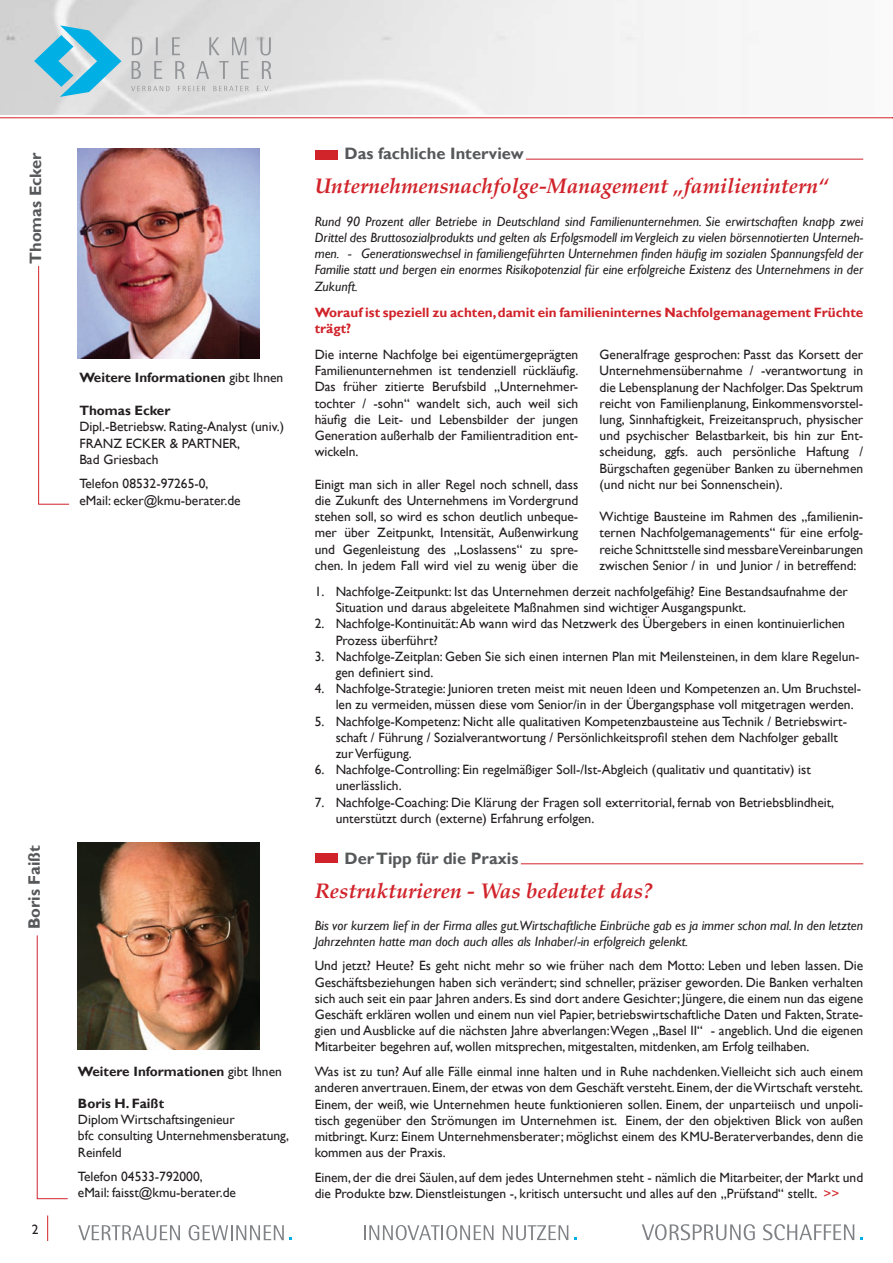
<style>
.page{position:relative;width:893px;height:1263px;background:#fff}
.page>*{position:absolute;margin:0;border:0;box-sizing:border-box;transform-origin:0 0}
.t1{font:italic 700 21px "Palatino Linotype";color:#d1232a}
.t2{font:700 16.5px "Gill Sans";color:#57585a}
.t3{font:13.5px/16.2px "Gill Sans";color:#231f20}
.t4{font:italic 13.5px/16.2px "Gill Sans";color:#231f20}
.t5{font:700 13.5px/16.2px "Gill Sans";color:#d1232a}
.t6{font:700 13.5px "Gill Sans";color:#231f20}
.s1{font-weight:400}
.s2{font-weight:700}
.s3{color:#d1232a}
</style>
<div class="page">
<svg style="left:47px;top:1215px;width:1px;height:26px"></svg>
<hr style="left:0;top:117px;width:893px;height:1px;background:#d1232a">
<svg style="left:132px;top:37px;width:10px;height:18px"></svg>
<svg style="left:156px;top:37px;width:2px;height:18px"></svg>
<svg style="left:172px;top:37px;width:8px;height:18px"></svg>
<svg style="left:209px;top:37px;width:11px;height:18px"></svg>
<svg style="left:232px;top:37px;width:14px;height:18px"></svg>
<svg style="left:132px;top:61px;width:9px;height:18px"></svg>
<svg style="left:154px;top:61px;width:8px;height:18px"></svg>
<svg style="left:175px;top:61px;width:10px;height:18px"></svg>
<svg style="left:196px;top:61px;width:13px;height:18px"></svg>
<svg style="left:219px;top:61px;width:10px;height:18px"></svg>
<svg style="left:241px;top:61px;width:8px;height:18px"></svg>
<svg style="left:260px;top:37px;width:11px;height:42px"></svg>
<svg style="left:131px;top:86px;width:39px;height:5px"></svg>
<svg style="left:178px;top:86px;width:27px;height:5px"></svg>
<svg style="left:213px;top:86px;width:36px;height:5px"></svg>
<svg style="left:257px;top:86px;width:14px;height:5px"></svg>
<svg style="left:34px;top:25px;width:87px;height:72px;background:#80c8dd"></svg>
<div style="left:315px;top:853px;width:23px;height:10px;background:#d1232a"></div>
<hr style="left:521px;top:863px;width:342px;height:1px;background:#d1232a">
<svg style="left:36px;top:935px;width:32px;height:264px"></svg>
<svg style="left:78px;top:1225px;width:102px;height:15px"></svg>
<svg style="left:364px;top:1225px;width:130px;height:15px"></svg>
<svg style="left:503px;top:1225px;width:65px;height:15px"></svg>
<svg style="left:642px;top:1224px;width:113px;height:16px"></svg>
<svg style="left:763px;top:1224px;width:91px;height:16px"></svg>
<svg style="left:189px;top:1225px;width:103px;height:15px"></svg>
<hr style="left:526px;top:159px;width:337px;height:1px;background:#d1232a">
<div style="left:315px;top:150px;width:23px;height:10px;background:#d1232a"></div>
<svg style="left:38px;top:266px;width:32px;height:239px"></svg>
<img style="left:78px;top:842px;width:181px;height:208px">
<img style="left:78px;top:148px;width:181px;height:210px">
<p class="t2" style="left:26px;top:264px;width:113px;rotate:-90deg">Thomas Ecker</p>
<p class="t2" style="left:24px;top:929px;width:86px;rotate:-90deg">Boris Faißt</p>
<p class="t3" style="left:32px;top:1222px;width:8px">2</p>
<p class="t6" style="left:79px;top:369px;width:205px">Weitere Informationen <span class="s1">gibt Ihnen</span></p>
<p class="t3" style="left:79px;top:403px;width:206px"><span class="s2">Thomas Ecker<br></span>Dipl.-Betriebsw. Rating-Analyst (univ.)<br>FRANZ ECKER &amp; PARTNER,<br>Bad Griesbach</p>
<p class="t3" style="left:79px;top:476px;width:163px">Telefon 08532-97265-0, eMail: ecker@kmu-berater.de</p>
<p class="t6" style="left:78px;top:1063px;width:205px">Weitere Informationen <span class="s1">gibt Ihnen</span></p>
<p class="t3" style="left:78px;top:1095px;width:212px"><span class="s2">Boris H. Faißt<br></span>Diplom Wirtschaftsingenieur<br>bfc consulting Unternehmensberatung,<br>Reinfeld</p>
<p class="t3" style="left:78px;top:1169px;width:160px">Telefon 04533-792000, eMail: faisst@kmu-berater.de</p>
<p class="t2" style="left:344px;top:143px;width:181px">Das fachliche Interview</p>
<p class="t1" style="left:315px;top:171px;width:515px">Unternehmensnachfolge-Management „familienintern“</p>
<p class="t4" style="left:315px;top:213px;width:550px;text-align:justify">Rund 90 Prozent aller Betriebe in Deutschland sind Familienunternehmen. Sie erwirtschaften knapp zwei Drittel des Bruttosozialprodukts und gelten als Erfolgsmodell im Vergleich zu vielen börsennotierten Unterneh&shy;men. - Generationswechsel in familiengeführten Unternehmen finden häufig im sozialen Spannungsfeld der Familie statt und bergen ein enormes Risikopotenzial für eine erfolgreiche Existenz des Unternehmens in der Zukunft.</p>
<p class="t5" style="left:315px;top:305px;width:550px">Worauf ist speziell zu achten, damit ein familieninternes Nachfolgemanagement Früchte trägt?</p>
<p class="t3" style="left:315px;top:347px;width:265px;text-align:justify">Die interne Nachfolge bei eigentümergeprägten Familienunternehmen ist tendenziell rückläufig.<br>Das früher zitierte Berufsbild „Unternehmer&shy;tochter / -sohn“ wandelt sich, auch weil sich häufig die Leit- und Lebensbilder der jungen Generation außerhalb der Familientradition ent&shy;wickeln.</p>
<p class="t3" style="left:315px;top:476px;width:265px;text-align:justify">Einigt man sich in aller Regel noch schnell, dass die Zukunft des Unternehmens im Vordergrund stehen soll, so wird es schon deutlich unbeque&shy;mer über Zeitpunkt, Intensität, Außenwirkung und Gegenleistung des „Loslassens“ zu spre&shy;chen. In jedem Fall wird viel zu wenig über die</p>
<p class="t3" style="left:600px;top:347px;width:265px;text-align:justify">Generalfrage gesprochen: Passt das Korsett der Unternehmensübernahme / -verantwortung in die Lebensplanung der Nachfolger. Das Spektrum reicht von Familienplanung, Einkommensvorstel&shy;lung, Sinnhaftigkeit, Freizeitanspruch, physischer und psychischer Belastbarkeit, bis hin zur Ent&shy;scheidung, ggfs. auch persönliche Haftung / Bürgschaften gegenüber Banken zu übernehmen (und nicht nur bei Sonnenschein).</p>
<p class="t3" style="left:600px;top:509px;width:265px;text-align:justify">Wichtige Bausteine im Rahmen des „familienin&shy;ternen Nachfolgemanagements“ für eine erfolg&shy;reiche Schnittstelle sind messbare Vereinbarungen zwischen Senior / in und Junior / in betreffend:</p>
<p class="t3" style="left:336px;top:583px;width:514px;text-indent:-21px">1. Nachfolge-Zeitpunkt: Ist das Unternehmen derzeit nachfolgefähig? Eine Bestandsaufnahme der<br>Situation und daraus abgeleitete Maßnahmen sind wichtiger Ausgangspunkt.</p>
<p class="t3" style="left:336px;top:616px;width:511px;text-indent:-21px">2. Nachfolge-Kontinuität: Ab wann wird das Netzwerk des Übergebers in einen kontinuierlichen<br>Prozess überführt?</p>
<p class="t3" style="left:336px;top:648px;width:525px;text-indent:-21px">3. Nachfolge-Zeitplan: Geben Sie sich einen internen Plan mit Meilensteinen, in dem klare Regelun&shy;gen definiert sind.</p>
<p class="t3" style="left:336px;top:681px;width:527px;text-indent:-21px">4. Nachfolge-Strategie: Junioren treten meist mit neuen Ideen und Kompetenzen an. Um Bruchstel&shy;len zu vermeiden, müssen diese vom Senior/in in der Übergangsphase voll mitgetragen werden.</p>
<p class="t3" style="left:336px;top:713px;width:513px;text-indent:-21px">5. Nachfolge-Kompetenz: Nicht alle qualitativen Kompetenzbausteine aus Technik / Betriebswirt&shy;schaft / Führung / Sozialverantwortung / Persönlichkeitsprofil stehen dem Nachfolger geballt zur Verfügung.</p>
<p class="t3" style="left:336px;top:762px;width:477px;text-indent:-21px">6. Nachfolge-Controlling: Ein regelmäßiger Soll-/Ist-Abgleich (qualitativ und quantitativ) ist unerlässlich.</p>
<p class="t3" style="left:336px;top:794px;width:500px;text-indent:-21px">7. Nachfolge-Coaching: Die Klärung der Fragen soll exterritorial, fernab von Betriebsblindheit, unterstützt durch (externe) Erfahrung erfolgen.</p>
<p class="t2" style="left:344px;top:849px;width:175px">Der Tipp für die Praxis</p>
<p class="t1" style="left:315px;top:876px;width:339px">Restrukturieren - Was bedeutet das?</p>
<p class="t4" style="left:315px;top:917px;width:550px">Bis vor kurzem lief in der Firma alles gut. Wirtschaftliche Einbrüche gab es ja immer schon mal. In den letzten<br>Jahrzehnten hatte man doch auch alles als Inhaber/-in erfolgreich gelenkt.</p>
<p class="t3" style="left:315px;top:958px;width:550px;text-align:justify">Und jetzt? Heute? Es geht nicht mehr so wie früher nach dem Motto: Leben und leben lassen. Die Geschäftsbeziehungen haben sich verändert; sind schneller, präziser geworden. Die Banken verhalten sich auch seit ein paar Jahren anders. Es sind dort andere Gesichter; Jüngere, die einem nun das eigene Geschäft erklären wollen und einem nun viel Papier, betriebswirtschaftliche Daten und Fakten, Strate&shy;gien und Ausblicke auf die nächsten Jahre abverlangen: Wegen „Basel II“ - angeblich. Und die eigenen Mitarbeiter begehren auf, wollen mitsprechen, mitgestalten, mitdenken, am Erfolg teilhaben.</p>
<p class="t3" style="left:315px;top:1064px;width:550px;text-align:justify">Was ist zu tun? Auf alle Fälle einmal inne halten und in Ruhe nachdenken. Vielleicht sich auch einem anderen anvertrauen. Einem, der etwas von dem Geschäft versteht. Einem, der die Wirtschaft versteht.<br>Einem, der weiß, wie Unternehmen heute funktionieren sollen. Einem, der unparteiisch und unpoli&shy;tisch gegenüber den Strömungen im Unternehmen ist. Einem, der den objektiven Blick von außen mitbringt. Kurz: Einem Unternehmensberater; möglichst einem des KMU-Beraterverbandes, denn die kommen aus der Praxis.</p>
<p class="t3" style="left:315px;top:1169px;width:550px">Einem, der die drei Säulen, auf dem jedes Unternehmen steht - nämlich die Mitarbeiter, der Markt und die Produkte bzw. Dienstleistungen -, kritisch untersucht und alles auf den „Prüfstand“ stellt. <span class="s3">&gt;&gt;</span></p>
</div>
